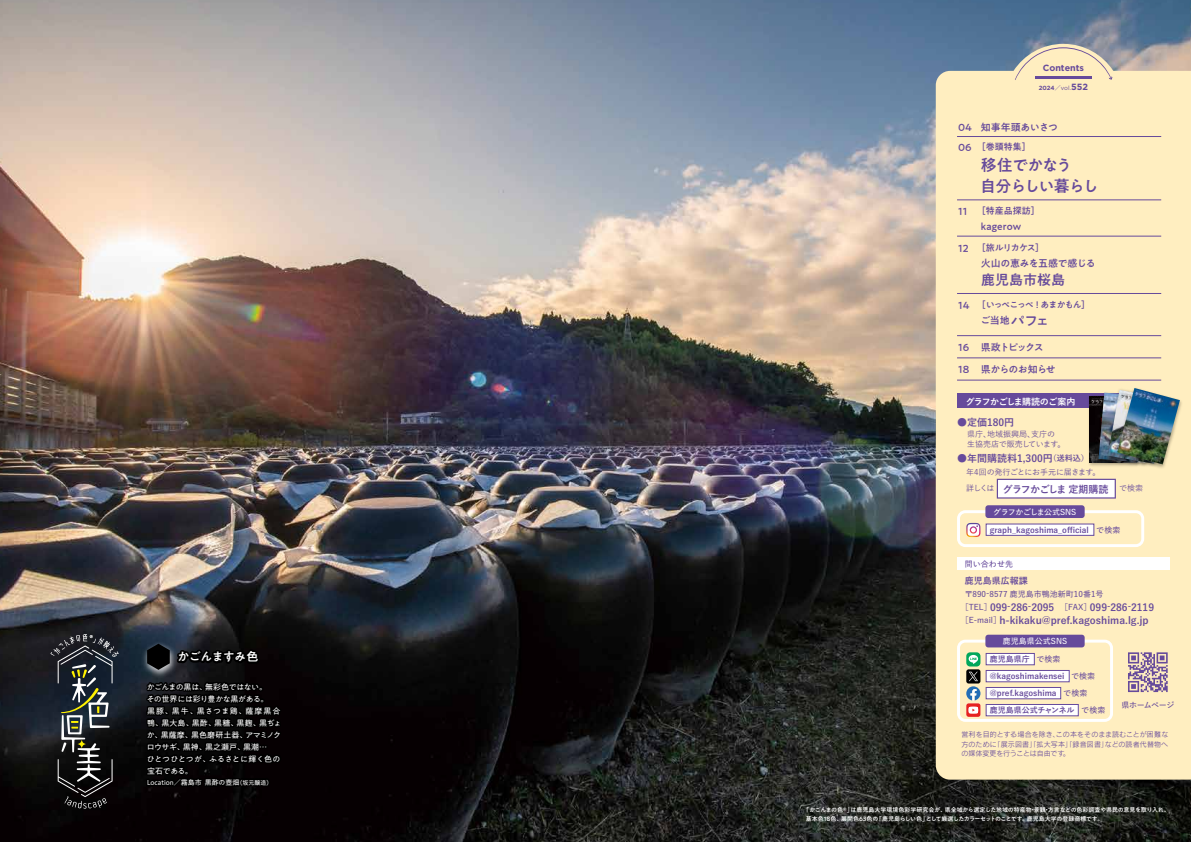
<style>
.page{position:relative;width:1191px;height:842px;background:#fff}
.page>*{position:absolute;margin:0;border:0;box-sizing:border-box;transform-origin:0 0}
.t1{font:500 16px/21px "PA1 Gothic Std N";letter-spacing:-.065em;color:#664a9b}
.t2{font:500 14px "PA1 Gothic Std N";color:#664a9b}
.t3{font:500 12px "PA1 Gothic Std N";letter-spacing:-.055em;color:#fff}
.t4{font:700 10px/13px "Yu Go Pr 6 N";color:#664a9b}
.t5{font:500 10px "PA1 Gothic Std N";letter-spacing:-.03em;color:#664a9b}
.t6{font:700 10px "Yu Go Pr 6 N";letter-spacing:-.06em;color:#664a9b}
.t7{font:500 10px "PA1 Gothic Std N";letter-spacing:-.06em;color:#664a9b}
.t8{font:500 10px "PA1 Gothic Std N";letter-spacing:-.115em;color:#664a9b}
.t9{font:500 10px "PA1 Gothic Std N";letter-spacing:.015em;color:#664a9b}
.t10{font:500 9px "PA1 Gothic Std N";letter-spacing:-.095em;color:#664a9b}
.t11{font:500 9px "PA1 Gothic Std N";letter-spacing:-.115em;color:#664a9b}
.t12{font:700 9px "Yu Go Pr 6 N";letter-spacing:-.06em;color:#fff}
.t13{font:700 9px "Gotham";color:#664a9b}
.t14{font:700 9px "Yu Go Pr 6 N";color:#664a9b}
.t15{font:8px/12px "PA1 Gothic Std N";letter-spacing:-.02em;color:#fff}
.t16{font:700 8px/17px "Yu Go Pr 6 N";color:#664a9b}
.t17{font:500 8px/10px "Yu Go Pr 6 N";letter-spacing:-.005em;color:#664a9b}
.t18{font:600 8px "Yu Go Pr 6 N";color:#664a9b}
.t19{font:500 8px/17px "Yu Go Pr 6 N";letter-spacing:-.035em;color:#664a9b}
.t20{font:600 8px "Yu Go Pr 6 N";letter-spacing:-.045em;color:#fff}
.t21{font:600 8px "Yu Go Pr 6 N";color:#fff}
.t22{font:600 8px "Yu Go Pr 6 N";letter-spacing:-.065em;color:#664a9b}
.t23{font:7px/9px "Rodin Pro M";letter-spacing:.02em;color:#664a9b;text-align:justify}
.t24{font:7px "PA1 Gothic Std N";color:#fff}
.t25{font:500 6px/9px "PA1 Gothic Std N";letter-spacing:-.025em;color:#fff}
.t26{font:700 6px "Gotham";color:#664a9b}
.s1{font-size:6px}
.s2{font-family:"Koz Go Pr 6 N";font-weight:400}
.s3{font-weight:400}
.s4{font-size:9px}
.s5{font-size:10px}
.s6{font-size:14px}
.s7{font-size:8px}
.s8{font-weight:600}
.s9{font-weight:600;font-size:8px}
</style>
<div class="page">
<img style="left:0;top:0;width:1191px;height:842px">
<div style="left:935px;top:44px;width:256px;height:736px;background:#ffeec0"></div>
<svg style="left:1014px;top:47px;width:98px;height:33px;background:#e1d6b8"></svg>
<svg style="left:50px;top:634px;width:69px;height:175px;background:#323537"></svg>
<svg style="left:77px;top:740px;width:9px;height:8px"></svg>
<img style="left:140px;top:638px;width:4px;height:43px">
<svg style="left:144px;top:607px;width:139px;height:198px;background:#0f0e10"></svg>
<div style="left:957px;top:394px;width:184px;height:14px;background:#664a9b"></div>
<div style="left:985px;top:635px;width:99px;height:12px;background:#664a9b;border-radius:3px"></div>
<svg style="left:1128px;top:652px;width:39px;height:40px;background:#ad96ab"></svg>
<div style="left:985px;top:505px;width:99px;height:13px;background:#664a9b;border-radius:3px"></div>
<div style="left:957px;top:557px;width:212px;height:13px;background:#fff"></div>
<svg style="left:996px;top:479px;width:119px;height:20px"></svg>
<hr style="left:957px;top:136px;width:204px;height:1px;background:#664a9b">
<hr style="left:1035px;top:76px;width:56px;height:3px;background:#664a9b">
<hr style="left:957px;top:200px;width:204px;height:1px;background:#664a9b">
<hr style="left:957px;top:236px;width:204px;height:1px;background:#664a9b">
<hr style="left:957px;top:293px;width:204px;height:1px;background:#664a9b">
<hr style="left:957px;top:335px;width:204px;height:1px;background:#664a9b">
<hr style="left:957px;top:358px;width:204px;height:1px;background:#664a9b">
<hr style="left:957px;top:380px;width:204px;height:1px;background:#664a9b">
<img style="left:1086px;top:393px;width:8px;height:76px">
<img style="left:1090px;top:396px;width:4px;height:67px">
<img style="left:1094px;top:390px;width:10px;height:79px">
<img style="left:1098px;top:393px;width:6px;height:70px">
<img style="left:1104px;top:387px;width:9px;height:82px">
<img style="left:1107px;top:390px;width:6px;height:74px">
<img style="left:1113px;top:385px;width:71px;height:85px">
<img style="left:1117px;top:388px;width:62px;height:76px">
<svg style="left:957px;top:640px;width:156px;height:82px"></svg>
<svg style="left:957px;top:510px;width:187px;height:37px"></svg>
<h3 class="t3" style="left:177px;top:650px;width:82px">かごんますみ色</h3>
<p class="t15" style="left:147px;top:681px;width:136px">かごんまの黒は、無彩色ではない。<br>その世界には彩り豊かな黒がある。<br>黒豚、黒牛、黒さつま鶏、薩摩黒合鴨、黒大島、黒酢、黒糖、黒麹、黒ぢょか、黒薩摩、黒色磨研土器、アマミノクロウサギ、黒神、黒之瀬戸、黒潮…<br>ひとつひとつが、ふるさとに輝く色の宝石である。</p>
<p class="t24" style="left:147px;top:778px;width:127px">Location／霧島市 黒酢の壺畑<span class="s1">（坂元醸造）</span></p>
<p class="t13" style="left:1042px;top:62px;width:43px">Contents</p>
<p class="t26" style="left:1038px;top:84px;width:51px">2024<span class="s2">／</span><span class="s3">vol.</span><span class="s4">552</span></p>
<p class="t5" style="left:958px;top:121px;width:101px">04 知事年頭あいさつ</p>
<p class="t10" style="left:958px;top:142px;width:74px"><span class="s5">06</span> ［巻頭特集］</p>
<h1 class="t1" style="left:980px;top:156px;width:120px">移住でかなう<br>自分らしい暮らし</h1>
<p class="t10" style="left:958px;top:206px;width:83px"><span class="s5">11</span> ［特産品探訪］</p>
<p class="t9" style="left:981px;top:220px;width:42px">kagerow</p>
<p class="t10" style="left:958px;top:243px;width:88px"><span class="s5">12</span> ［旅ルリカケス］</p>
<p class="t5" style="left:981px;top:257px;width:116px">火山の恵みを五感で感じる</p>
<h2 class="t2" style="left:981px;top:272px;width:86px">鹿児島市桜島</h2>
<p class="t11" style="left:958px;top:300px;width:134px"><span class="s5">14</span> ［いっぺこっぺ！あまかもん］</p>
<p class="t5" style="left:980px;top:314px;width:71px">ご当地<span class="s6">パフェ</span></p>
<p class="t8" style="left:958px;top:341px;width:87px">16 県政トピックス</p>
<p class="t7" style="left:958px;top:363px;width:99px">18 県からのお知らせ</p>
<p class="t12" style="left:965px;top:396px;width:111px">グラフかごしま購読のご案内</p>
<p class="t4" style="left:957px;top:416px;width:59px">●定価180円</p>
<p class="t17" style="left:967px;top:428px;width:100px">県庁、地域振興局、支庁の<br>生協売店で販売しています。</p>
<p class="t4" style="left:957px;top:452px;width:133px">●年間購読料1,300円<span class="s7">（送料込）</span></p>
<p class="t19" style="left:966px;top:462px;width:136px">年4回の発行ごとにお手元に届きます。詳しくは</p>
<p class="t6" style="left:1003px;top:483px;width:107px">グラフかごしま 定期購読</p>
<p class="t20" style="left:993px;top:505px;width:85px">グラフかごしま公式SNS</p>
<p class="t17" style="left:1119px;top:482px;width:25px">で検索</p>
<p class="t16" style="left:989px;top:522px;width:132px">graph_kagoshima_official <span class="s8">で検索</span></p>
<p class="t18" style="left:965px;top:557px;width:50px">問い合わせ先</p>
<p class="t14" style="left:965px;top:575px;width:65px">鹿児島県広報課</p>
<p class="t18" style="left:964px;top:587px;width:140px">〒890-8577 鹿児島市鴨池新町10番1号</p>
<p class="t4" style="left:961px;top:601px;width:195px"><span class="s9">［TEL］</span>099<span class="s7">-</span>286<span class="s7">-</span>2095 <span class="s9">［FAX］</span>099<span class="s7">-</span>286<span class="s7">-</span>2119<span class="s9">［E-mail］</span>h-kikaku@pref.kagoshima.lg.jp</p>
<p class="t21" style="left:1002px;top:634px;width:66px">鹿児島県公式SNS</p>
<p class="t16" style="left:989px;top:668px;width:117px">@kagoshimakensei <span class="s8">で検索</span>@pref.kagoshima <span class="s8">で検索<br></span>鹿児島県公式チャンネル <span class="s8">で検索</span></p>
<p class="t23" style="left:961px;top:730px;width:208px">営利を目的とする場合を除き、この本をそのまま読むことが困難な方のために「展示図書」「拡大写本」「録音図書」などの読者代替物への媒体変更を行うことは自由です。</p>
<p class="t16" style="left:989px;top:651px;width:72px">鹿児島県庁 <span class="s8">で検索</span></p>
<p class="t22" style="left:1121px;top:698px;width:54px">県ホームページ</p>
<p class="t25" style="left:805px;top:805px;width:365px;text-indent:-2px">「かごんまの色®」は鹿児島大学環境色彩学研究会が、県全域から選定した地域の特産物・景観・方言などの色彩調査や県民の意見を取り入れ、基本色18色、展開色63色の「鹿児島らしい色」として厳選したカラーセットのことです。鹿児島大学の登録商標です。</p>
</div>
